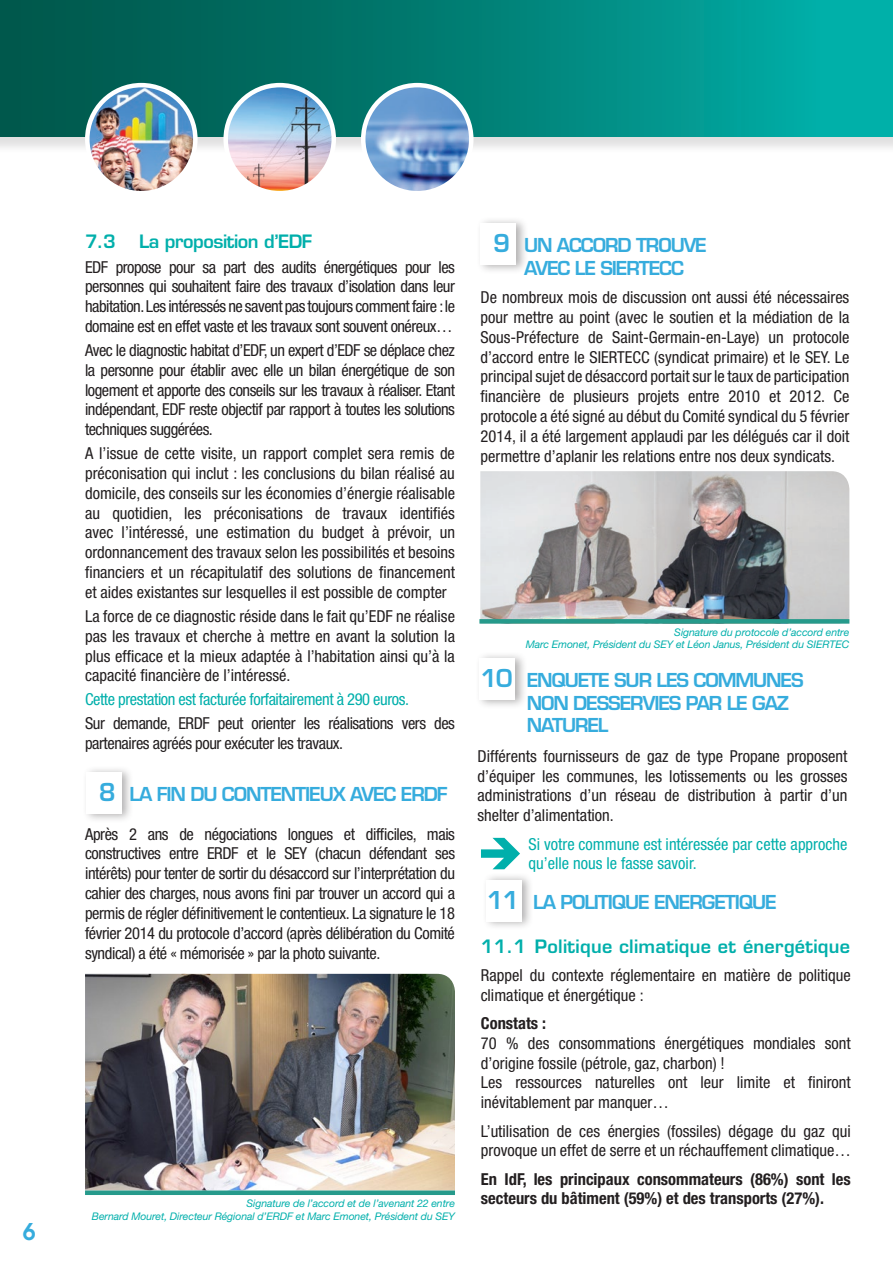
<style>
.page{position:relative;width:893px;height:1263px;background:#fff}
.page>*{position:absolute;margin:0;border:0;box-sizing:border-box;transform-origin:0 0}
.t1{font:600 25.5px "Avant Garde Gothic Itc T";color:#36acdd}
.t2{font:600 18.75px/22.5px "Eurostile";letter-spacing:-.06em;color:#36acdd}
.TX_COURANT_SEY{font:600 18px "Eurostile";letter-spacing:.015em;color:#00afab}
.TX_COURANT_SEY-2{font:600 18px "Eurostile";letter-spacing:-.025em;color:#00afab}
.TX_COURANT_SEY-3{font:condensed 16.5px/19.8px "Helvetica Neue";color:#231f20;text-align:justify}
.TX_COURANT_SEY-4{font:700 condensed 16.5px/19.8px "Helvetica Neue";color:#231f20}
.TX_COURANT_SEY-5{font:condensed 16.5px/19.8px "Helvetica Neue";letter-spacing:-.025em;color:#231f20}
.TX_COURANT_SEY-6{font:condensed 16.5px/19.8px "Helvetica Neue";color:#00afab}
.TX_COURANT_SEY-7{font:condensed 16.5px "Helvetica Neue";letter-spacing:-.025em;color:#00afab}
.t3{font:italic 10.5px/12.6px "Helvetica Neue";letter-spacing:-.01em;color:#00afab;text-align:right}
.s1{font-size:24px}
</style>
<div class="page">
<div style="left:0;top:0;width:893px;height:136px;background:linear-gradient(to right,#045245,#01b0a9)"></div>
<div style="left:82px;top:765px;width:52px;height:58px;background:#231f20;opacity:.35"></div>
<div style="left:86px;top:772px;width:36px;height:42px;background:#fff"></div>
<div style="left:475px;top:651px;width:52px;height:58px;background:#231f20;opacity:.35"></div>
<div style="left:479px;top:658px;width:36px;height:42px;background:#fff"></div>
<div style="left:482px;top:872px;width:52px;height:59px;background:#231f20;opacity:.35"></div>
<div style="left:486px;top:880px;width:35px;height:41px;background:#fff"></div>
<div style="left:476px;top:216px;width:52px;height:58px;background:#231f20;opacity:.35"></div>
<div style="left:480px;top:223px;width:36px;height:42px;background:#fff"></div>
<img style="left:85px;top:974px;width:370px;height:216px">
<img style="left:480px;top:471px;width:369px;height:148px">
<img style="left:87px;top:85px;width:108px;height:108px;border-radius:54px">
<div style="left:85px;top:83px;width:113px;height:112px;border:4px solid #fff;border-radius:50%"></div>
<img style="left:226px;top:85px;width:108px;height:108px;border-radius:54px">
<div style="left:223px;top:83px;width:113px;height:112px;border:4px solid #fff;border-radius:50%"></div>
<img style="left:363px;top:85px;width:108px;height:108px;border-radius:54px">
<div style="left:361px;top:83px;width:112px;height:112px;border:4px solid #fff;border-radius:50%"></div>
<div style="left:85px;top:1190px;width:370px;height:5px;background:#269a8b"></div>
<div style="left:479px;top:619px;width:370px;height:5px;background:#269a8b"></div>
<svg style="left:481px;top:838px;width:39px;height:31px"></svg>
<p class="t1" style="left:23px;top:1216px;width:14px">6</p>
<p class="TX_COURANT_SEY" style="left:85px;top:231px;width:32px">7.3</p>
<p class="TX_COURANT_SEY-2" style="left:139px;top:231px;width:175px">La proposition d’EDF</p>
<p class="TX_COURANT_SEY-3" style="left:85px;top:257px;width:371px">EDF propose pour sa part des audits énergétiques pour les personnes qui souhaitent faire des travaux d’isolation dans leur habitation. Les intéressés ne savent pas toujours comment faire : le domaine est en effet vaste et les travaux sont souvent onéreux…</p>
<p class="TX_COURANT_SEY-3" style="left:85px;top:340px;width:371px">Avec le diagnostic habitat d’EDF, un expert d’EDF se déplace chez la personne pour établir avec elle un bilan énergétique de son logement et apporte des conseils sur les travaux à réaliser. Etant indépendant, EDF reste objectif par rapport à toutes les solutions techniques suggérées.</p>
<p class="TX_COURANT_SEY-3" style="left:85px;top:443px;width:371px">A l’issue de cette visite, un rapport complet sera remis de préconisation qui inclut : les conclusions du bilan réalisé au domicile, des conseils sur les économies d’énergie réalisable au quotidien, les préconisations de travaux identifiés avec l’intéressé, une estimation du budget à prévoir, un ordonnancement des travaux selon les possibilités et besoins financiers et un récapitulatif des solutions de financement et aides existantes sur lesquelles il est possible de compter</p>
<p class="TX_COURANT_SEY-3" style="left:85px;top:606px;width:371px">La force de ce diagnostic réside dans le fait qu’EDF ne réalise pas les travaux et cherche à mettre en avant la solution la plus efficace et la mieux adaptée à l’habitation ainsi qu’à la capacité financière de l’intéressé.</p>
<p class="TX_COURANT_SEY-7" style="left:85px;top:690px;width:326px">Cette prestation est facturée forfaitairement à 290 euros.</p>
<p class="TX_COURANT_SEY-5" style="left:85px;top:714px;width:371px">Sur demande, ERDF peut orienter les réalisations vers des partenaires agréés pour exécuter les travaux.</p>
<p class="t2" style="left:99px;top:783px;width:350px"><span class="s1">8</span> LA FIN DU CONTENTIEUX AVEC ERDF</p>
<p class="TX_COURANT_SEY-3" style="left:85px;top:824px;width:371px">Après 2 ans de négociations longues et difficiles, mais constructives entre ERDF et le SEY (chacun défendant ses intérêts) pour tenter de sortir du désaccord sur l’interprétation du cahier des charges, nous avons fini par trouver un accord qui a permis de régler définitivement le contentieux. La signature le 18 février 2014 du protocole d’accord (après délibération du Comité syndical) a été « mémorisée » par la photo suivante.</p>
<p class="t3" style="left:92px;top:1197px;width:364px">Signature de l’accord et de l’avenant 22 entre<br>Bernard Mouret, Directeur Régional d’ERDF et Marc Emonet, Président du SEY</p>
<p class="t2" style="left:493px;top:234px;width:215px;text-align:center"><span class="s1">9</span> UN ACCORD TROUVE<br>AVEC LE SIERTECC</p>
<p class="TX_COURANT_SEY-3" style="left:480px;top:287px;width:370px">De nombreux mois de discussion ont aussi été nécessaires pour mettre au point (avec le soutien et la médiation de la Sous-Préfecture de Saint-Germain-en-Laye) un protocole d’accord entre le SIERTECC (syndicat primaire) et le SEY. Le principal sujet de désaccord portait sur le taux de participation financière de plusieurs projets entre 2010 et 2012. Ce protocole a été signé au début du Comité syndical du 5 février 2014, il a été largement applaudi par les délégués car il doit permettre d’aplanir les relations entre nos deux syndicats.</p>
<p class="t3" style="left:526px;top:625px;width:325px">Signature du protocole d’accord entre<br>Marc Emonet, Président du SEY et Léon Janus, Président du SIERTEC</p>
<p class="t2" style="left:527px;top:669px;width:278px;text-indent:-46px"><span class="s1">10</span> ENQUETE SUR LES COMMUNES<br>NON DESSERVIES PAR LE GAZ<br>NATUREL</p>
<p class="TX_COURANT_SEY-3" style="left:478px;top:746px;width:371px">Différents fournisseurs de gaz de type Propane proposent d’équiper les communes, les lotissements ou les grosses administrations d’un réseau de distribution à partir d’un shelter d’alimentation.</p>
<p class="TX_COURANT_SEY-6" style="left:529px;top:834px;width:320px">Si votre commune est intéressée par cette approche qu’elle nous le fasse savoir.</p>
<p class="t2" style="left:487px;top:890px;width:291px"><span class="s1">11</span> LA POLITIQUE ENERGETIQUE</p>
<p class="TX_COURANT_SEY" style="left:481px;top:935px;width:371px">11.1 Politique climatique et énergétique</p>
<p class="TX_COURANT_SEY-3" style="left:481px;top:965px;width:371px">Rappel du contexte réglementaire en matière de politique climatique et énergétique :</p>
<p class="TX_COURANT_SEY-4" style="left:481px;top:1013px;width:67px">Constats :</p>
<p class="TX_COURANT_SEY-3" style="left:481px;top:1033px;width:371px">70 % des consommations énergétiques mondiales sont d’origine fossile (pétrole, gaz, charbon) !</p>
<p class="TX_COURANT_SEY-3" style="left:481px;top:1072px;width:371px">Les ressources naturelles ont leur limite et finiront inévitablement par manquer…</p>
<p class="TX_COURANT_SEY-3" style="left:481px;top:1121px;width:371px">L’utilisation de ces énergies (fossiles) dégage du gaz qui provoque un effet de serre et un réchauffement climatique…</p>
<p class="TX_COURANT_SEY-4" style="left:481px;top:1169px;width:371px">En IdF, les principaux consommateurs (86%) sont les secteurs du bâtiment (59%) et des transports (27%).</p>
</div>
